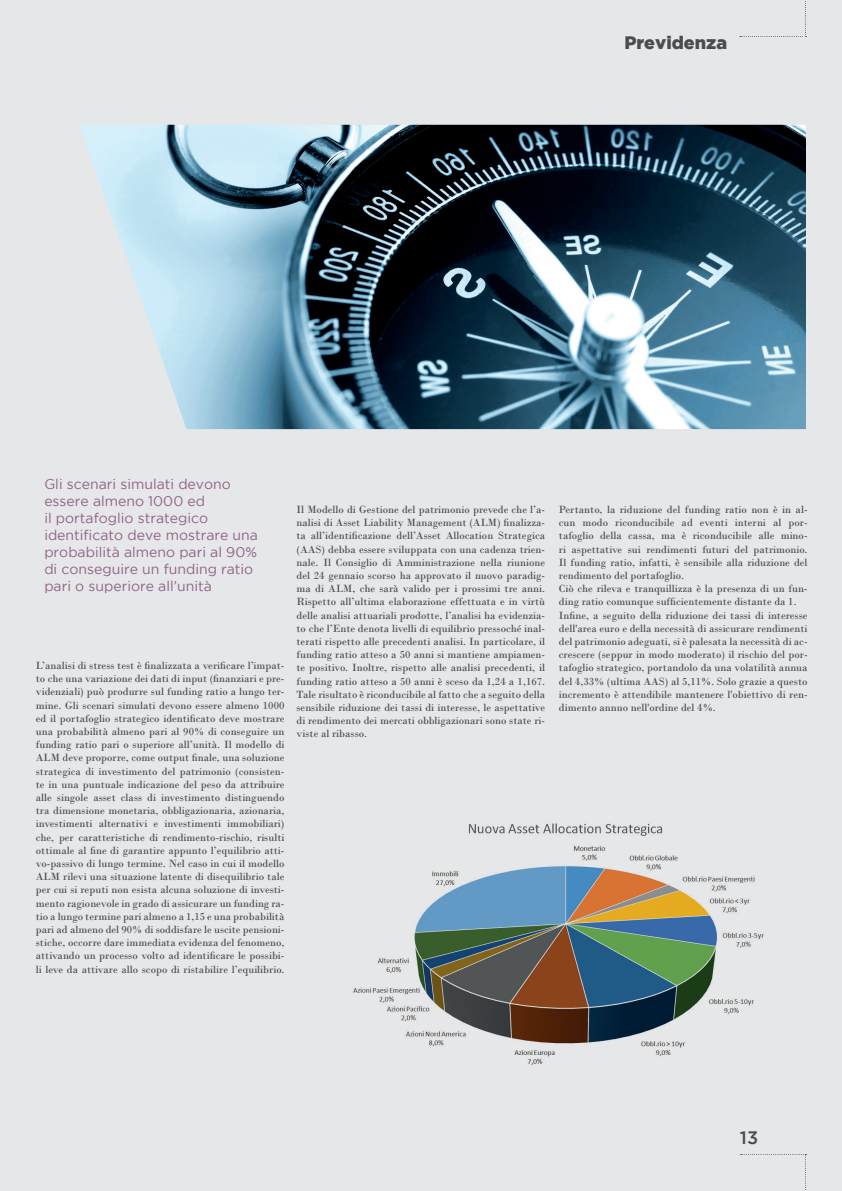
<style>
.page{position:relative;width:842px;height:1191px;background:#e6e7e9}
.page>*{position:absolute;margin:0;border:0;box-sizing:border-box;transform-origin:0 0}
.t1{font:900 18px "Gotham";color:#4b4c4d}
.t2{font:500 18px "Gotham";color:#4b4c4d}
.t3{font:14px/17px "Gotham";color:#906387}
.t4{font:11px/13.2px "Bodoni";color:#4b4c4d;text-align:justify}
</style>
<div class="page">
<svg style="left:741px;top:1154px;width:65px;height:36px"></svg>
<svg style="left:740px;top:0;width:66px;height:37px"></svg>
<img style="left:80px;top:125px;width:726px;height:304px">
<img style="left:353px;top:823px;width:411px;height:242px">
<h1 class="t1" style="left:624px;top:32px;width:104px">Previdenza</h1>
<p class="t3" style="left:44px;top:475px;width:215px">Gli scenari simulati devono essere almeno 1000 ed<br>il portafoglio strategico identificato deve mostrare una probabilità almeno pari al 90% di conseguire un funding ratio pari o superiore all’unità</p>
<p class="t4" style="left:36px;top:659px;width:250px">L’analisi di stress test è finalizzata a verificare l’impat&shy;to che una variazione dei dati di input (finanziari e pre&shy;videnziali) può produrre sul funding ratio a lungo ter&shy;mine. Gli scenari simulati devono essere almeno 1000 ed il portafoglio strategico identificato deve mostrare una probabilità almeno pari al 90% di conseguire un funding ratio pari o superiore all’unità. Il modello di ALM deve proporre, come output finale, una soluzione strategica di investimento del patrimonio (consisten&shy;te in una puntuale indicazione del peso da attribuire alle singole asset class di investimento distinguendo tra dimensione monetaria, obbligazionaria, azionaria, investimenti alternativi e investimenti immobiliari) che, per caratteristiche di rendimento-rischio, risulti ottimale al fine di garantire appunto l’equilibrio atti&shy;vo-passivo di lungo termine. Nel caso in cui il modello ALM rilevi una situazione latente di disequilibrio tale per cui si reputi non esista alcuna soluzione di investi&shy;mento ragionevole in grado di assicurare un funding ra&shy;tio a lungo termine pari almeno a 1,15 e una probabilità pari ad almeno del 90% di soddisfare le uscite pensioni&shy;stiche, occorre dare immediata evidenza del fenomeno, attivando un processo volto ad identificare le possibi&shy;li leve da attivare allo scopo di ristabilire l’equilibrio.</p>
<p class="t4" style="left:296px;top:503px;width:250px">Il Modello di Gestione del patrimonio prevede che l’a&shy;nalisi di Asset Liability Management (ALM) finalizza&shy;ta all’identificazione dell’Asset Allocation Strategica (AAS) debba essere sviluppata con una cadenza trien&shy;nale. Il Consiglio di Amministrazione nella riunione del 24 gennaio scorso ha approvato il nuovo paradig&shy;ma di ALM, che sarà valido per i prossimi tre anni.<br>Rispetto all’ultima elaborazione effettuata e in virtù delle analisi attuariali prodotte, l’analisi ha evidenzia&shy;to che l’Ente denota livelli di equilibrio pressoché inal&shy;terati rispetto alle precedenti analisi. In particolare, il funding ratio atteso a 50 anni si mantiene ampiamen&shy;te positivo. Inoltre, rispetto alle analisi precedenti, il funding ratio atteso a 50 anni è sceso da 1,24 a 1,167.<br>Tale risultato è riconducibile al fatto che a seguito della sensibile riduzione dei tassi di interesse, le aspettative di rendimento dei mercati obbligazionari sono state ri&shy;viste al ribasso.</p>
<p class="t4" style="left:559px;top:503px;width:250px;text-align:left">Pertanto, la riduzione del funding ratio non è in al&shy;cun modo riconducibile ad eventi interni al por&shy;tafoglio della cassa, ma è riconducibile alle mino&shy;ri aspettative sui rendimenti futuri del patrimonio.<br>Il funding ratio, infatti, è sensibile alla riduzione del rendimento del portafoglio.<br>Ciò che rileva e tranquillizza è la presenza di un fun&shy;ding ratio comunque sufficientemente distante da 1.<br>Infine, a seguito della riduzione dei tassi di interesse dell'area euro e della necessità di assicurare rendimenti del patrimonio adeguati, si è palesata la necessità di ac&shy;crescere (seppur in modo moderato) il rischio del por&shy;tafoglio strategico, portandolo da una volatilità annua del 4,33% (ultima AAS) al 5,11%. Solo grazie a questo incremento è attendibile mantenere l'obiettivo di ren&shy;dimento annuo nell'ordine del 4%.</p>
<h1 class="t2" style="left:740px;top:1127px;width:20px">13</h1>
</div>
